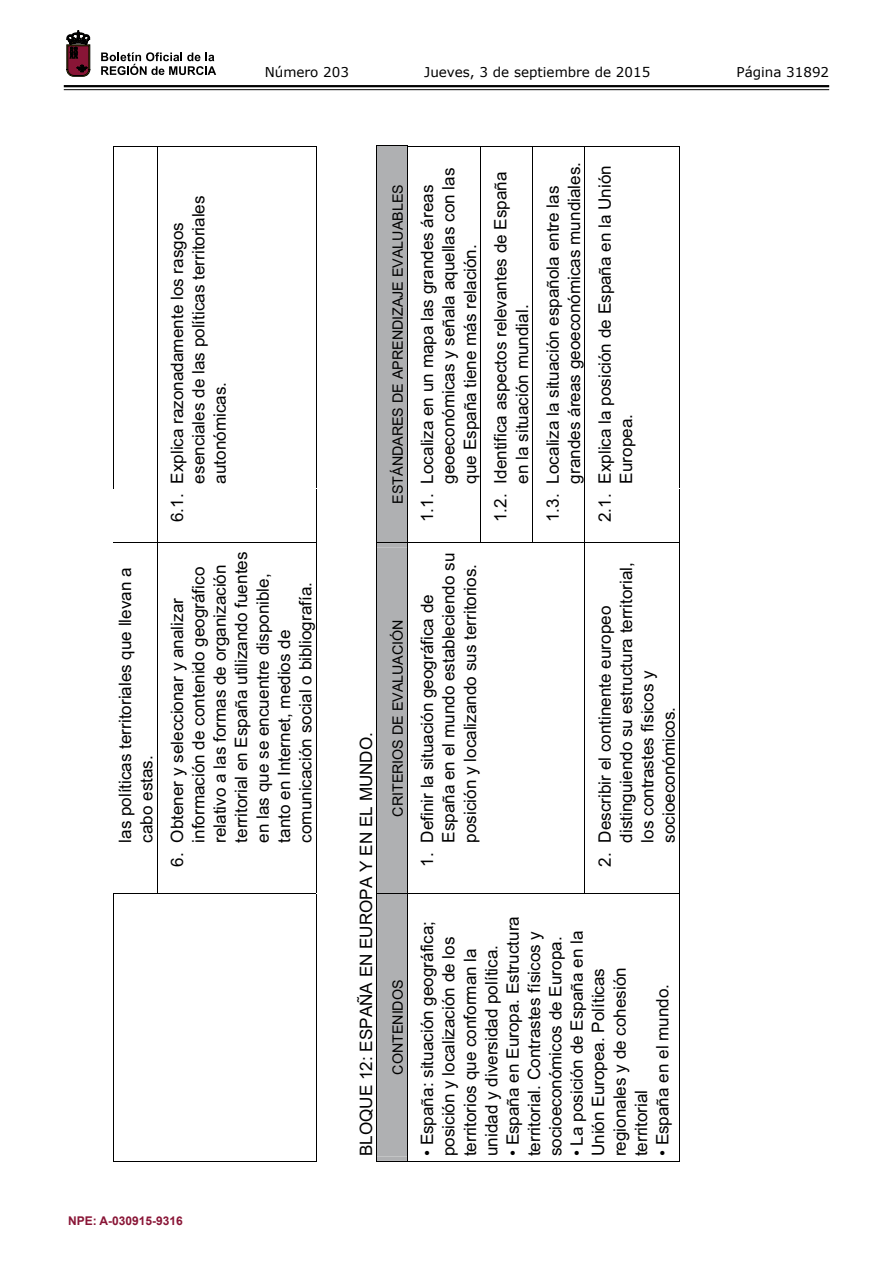
<style>
.page{position:relative;width:893px;height:1263px;background:#fff}
.page>*{position:absolute;margin:0;border:0;box-sizing:border-box;transform-origin:0 0}
.t1{font:17.1px/21.3px "Arial";color:#000}
.t2{font:14.25px "Arial";color:#000}
.t3{font:13.5px "Verdana";color:#000}
.t4{font:700 12px "Arial";color:#891536}
</style>
<div class="page">
<hr style="left:64px;top:85px;width:765px;height:2px;background:#000">
<hr style="left:64px;top:89px;width:765px;height:1px;background:#000">
<svg style="left:101px;top:52px;width:115px;height:23px"></svg>
<svg style="left:67px;top:31px;width:23px;height:45px"></svg>
<hr style="left:113px;top:893px;width:1px;height:268px;background:#000">
<hr style="left:113px;top:146px;width:1px;height:343px;background:#000">
<hr style="left:114px;top:1161px;width:43px;height:1px;background:#000">
<hr style="left:114px;top:893px;width:43px;height:1px;background:#000">
<hr style="left:114px;top:542px;width:43px;height:1px;background:#000">
<hr style="left:114px;top:146px;width:43px;height:1px;background:#000">
<hr style="left:157px;top:146px;width:1px;height:748px;background:#000">
<hr style="left:158px;top:1161px;width:158px;height:1px;background:#000">
<hr style="left:316px;top:894px;width:1px;height:267px;background:#000">
<hr style="left:158px;top:893px;width:158px;height:1px;background:#000">
<hr style="left:316px;top:848px;width:1px;height:45px;background:#000">
<hr style="left:316px;top:543px;width:1px;height:304px;background:#000">
<hr style="left:158px;top:542px;width:158px;height:1px;background:#000">
<hr style="left:316px;top:489px;width:1px;height:53px;background:#000">
<hr style="left:316px;top:147px;width:1px;height:341px;background:#000">
<hr style="left:158px;top:146px;width:158px;height:1px;background:#000">
<svg style="left:376px;top:145px;width:32px;height:1017px;background:#828385"></svg>
<hr style="left:408px;top:1161px;width:72px;height:1px;background:#000">
<hr style="left:408px;top:893px;width:72px;height:1px;background:#000">
<hr style="left:408px;top:542px;width:72px;height:1px;background:#000">
<hr style="left:408px;top:146px;width:72px;height:1px;background:#000">
<hr style="left:480px;top:146px;width:1px;height:397px;background:#000">
<hr style="left:481px;top:1161px;width:51px;height:1px;background:#000">
<hr style="left:481px;top:893px;width:51px;height:1px;background:#000">
<hr style="left:481px;top:542px;width:51px;height:1px;background:#000">
<hr style="left:481px;top:146px;width:51px;height:1px;background:#000">
<hr style="left:532px;top:146px;width:1px;height:397px;background:#000">
<hr style="left:533px;top:1161px;width:51px;height:1px;background:#000">
<hr style="left:533px;top:893px;width:51px;height:1px;background:#000">
<hr style="left:533px;top:542px;width:51px;height:1px;background:#000">
<hr style="left:533px;top:146px;width:51px;height:1px;background:#000">
<hr style="left:584px;top:146px;width:1px;height:748px;background:#000">
<hr style="left:585px;top:1161px;width:95px;height:1px;background:#000">
<hr style="left:679px;top:894px;width:1px;height:267px;background:#000">
<hr style="left:585px;top:893px;width:95px;height:1px;background:#000">
<hr style="left:679px;top:848px;width:1px;height:45px;background:#000">
<hr style="left:679px;top:543px;width:1px;height:304px;background:#000">
<hr style="left:585px;top:542px;width:95px;height:1px;background:#000">
<hr style="left:679px;top:489px;width:1px;height:53px;background:#000">
<hr style="left:679px;top:147px;width:1px;height:341px;background:#000">
<hr style="left:585px;top:146px;width:95px;height:1px;background:#000">
<p class="t3" style="left:265px;top:62px;width:86px">Número 203</p>
<p class="t3" style="left:424px;top:62px;width:228px">Jueves, 3 de septiembre de 2015</p>
<p class="t3" style="left:736px;top:62px;width:94px">Página 31892</p>
<p class="t1" style="left:115px;top:843px;width:277px;rotate:-90deg">las políticas territoriales que llevan a cabo estas.</p>
<p class="t1" style="left:167px;top:483px;width:290px;text-indent:-39px;rotate:-90deg">6.1. Explica razonadamente los rasgos esenciales de las políticas territoriales autonómicas.</p>
<p class="t1" style="left:167px;top:843px;width:292px;text-indent:-24px;rotate:-90deg">6. Obtener y seleccionar y analizar información de contenido geográfico relativo a las formas de organización territorial en España utilizando fuentes en las que se encuentre disponible, tanto en Internet, medios de comunicación social o bibliografía.</p>
<p class="t2" style="left:388px;top:503px;width:321px;rotate:-90deg">ESTÁNDARES DE APRENDIZAJE EVALUABLES</p>
<p class="t1" style="left:356px;top:1156px;width:426px;rotate:-90deg">BLOQUE 12: ESPAÑA EN EUROPA Y EN EL MUNDO.</p>
<p class="t2" style="left:388px;top:817px;width:199px;rotate:-90deg">CRITERIOS DE EVALUACIÓN</p>
<p class="t2" style="left:388px;top:1075px;width:97px;rotate:-90deg">CONTENIDOS</p>
<p class="t1" style="left:417px;top:483px;width:317px;text-indent:-39px;rotate:-90deg">1.1. Localiza en un mapa las grandes áreas geoeconómicas y señala aquellas con las que España tiene más relación.</p>
<p class="t1" style="left:490px;top:483px;width:313px;text-indent:-39px;rotate:-90deg">1.2. Identifica aspectos relevantes de España en la situación mundial.</p>
<p class="t1" style="left:417px;top:843px;width:291px;text-indent:-24px;rotate:-90deg">1. Definir la situación geográfica de<br>España en el mundo estableciendo su posición y localizando sus territorios.</p>
<p class="t1" style="left:542px;top:483px;width:323px;text-indent:-39px;rotate:-90deg">1.3. Localiza la situación española entre las grandes áreas geoeconómicas mundiales.</p>
<p class="t1" style="left:594px;top:483px;width:320px;text-indent:-39px;rotate:-90deg">2.1. Explica la posición de España en la Unión<br>Europea.</p>
<p class="t1" style="left:594px;top:843px;width:282px;text-indent:-24px;rotate:-90deg">2. Describir el continente europeo distinguiendo su estructura territorial, los contrastes físicos y socioeconómicos.</p>
<p class="t1" style="left:417px;top:1156px;width:237px;rotate:-90deg">• España: situación geográfica; posición y localización de los territorios que conforman la unidad y diversidad política.</p>
<p class="t1" style="left:502px;top:1156px;width:241px;rotate:-90deg">• España en Europa. Estructura territorial. Contrastes físicos y socioeconómicos de Europa.</p>
<p class="t1" style="left:566px;top:1156px;width:227px;rotate:-90deg">• La posición de España en la<br>Unión Europea. Políticas regionales y de cohesión territorial</p>
<p class="t1" style="left:652px;top:1156px;width:174px;rotate:-90deg">• España en el mundo.</p>
<p class="t4" style="left:68px;top:1213px;width:116px">NPE: A-030915-9316</p>
</div>
